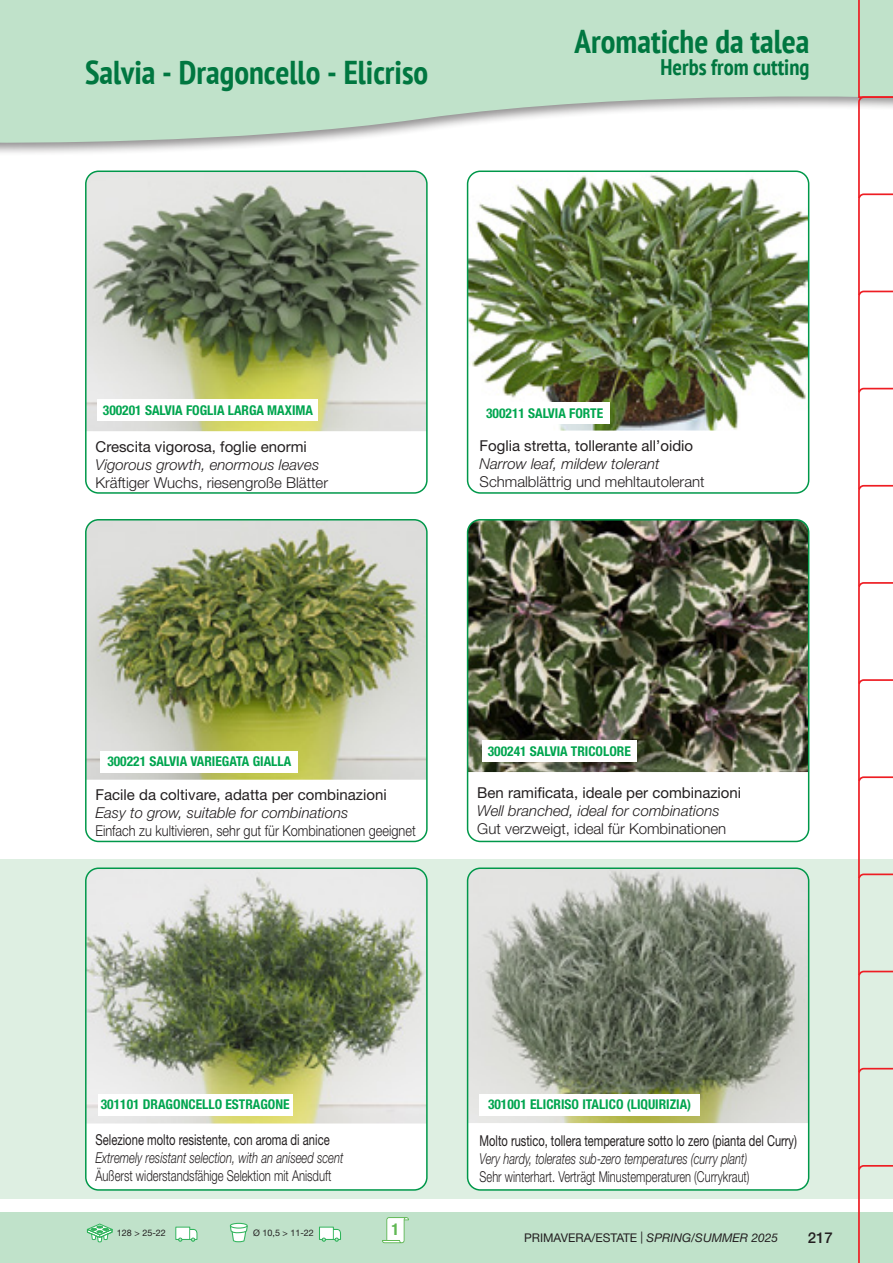
<style>
.page{position:relative;width:893px;height:1263px;background:#fff}
.page>*{position:absolute;margin:0;border:0;box-sizing:border-box;transform-origin:0 0}
.t1{font:700 condensed 33px "PT Sans";color:#007740}
.t2{font:700 condensed 22.5px "PT Sans";color:#007740}
.Dida{font:700 condensed 16.35px "Helvetica Neue LT Std";color:#61b854}
.seconda_lingua{font:15px "Helvetica Neue LT Std";color:#231f20}
.seconda_lingua-2{font:italic 300 15px "Helvetica Neue LT Std";color:#231f20}
.seconda_lingua-3{font:300 15px "Helvetica Neue LT Std";color:#231f20}
.seconda_lingua-4{font:15px "Helvetica Neue LT Std";color:#231f20;scale:.74 1}
.seconda_lingua-5{font:300 15px "Helvetica Neue LT Std";color:#231f20;scale:.85 1}
.seconda_lingua-6{font:300 15px "Helvetica Neue LT Std";color:#231f20;scale:.74 1}
.seconda_lingua-7{font:italic 300 15px "Helvetica Neue LT Std";color:#231f20;scale:.74 1}
.seconda_lingua-8{font:italic 300 15px "Helvetica Neue LT Std";color:#231f20;scale:.75 1}
.seconda_lingua-9{font:300 15px "Helvetica Neue LT Std";color:#231f20;scale:.75 1}
.seconda_lingua-10{font:15px "Helvetica Neue LT Std";color:#231f20;scale:.75 1}
.t3{font:500 15px "Helvetica Neue LT Std";color:#231f20}
.Dida-2{font:700 condensed 13.5px "Helvetica Neue LT Std";color:#00a54f}
.t4{font:12px "Helvetica Neue LT Std";color:#231f20}
.t5{font:9px "Helvetica Neue LT Std";color:#231f20}
.s1{font-style:italic}
</style>
<div class="page">
<div style="left:0;top:1212px;width:893px;height:51px;background:#c0e2ca"></div>
<img style="left:468px;top:520px;width:341px;height:252px">
<div style="left:467px;top:519px;width:342px;height:323px;border:2px solid #00984a;border-radius:13px"></div>
<div style="left:0;top:859px;width:893px;height:339px;background:#deefe2"></div>
<div style="left:86px;top:868px;width:341px;height:322px;background:#fff;border-radius:13px"></div>
<img style="left:88px;top:870px;width:337px;height:253px">
<div style="left:85px;top:867px;width:343px;height:324px;border:2px solid #00984a;border-radius:13px"></div>
<div style="left:98px;top:1094px;width:195px;height:21px;background:#fff"></div>
<div style="left:0;top:0;width:893px;height:156px;background:#231f20;opacity:.5"></div>
<svg style="left:0;top:0;width:857px;height:144px;background:#c7e3cf"></svg>
<svg style="left:382px;top:1217px;width:27px;height:26px"></svg>
<svg style="left:86px;top:1223px;width:27px;height:20px"></svg>
<svg style="left:175px;top:1226px;width:22px;height:16px"></svg>
<svg style="left:229px;top:1225px;width:19px;height:18px"></svg>
<div style="left:230px;top:1223px;width:17px;height:5px;background:#fff;border-radius:50%"></div>
<div style="left:230px;top:1223px;width:18px;height:5px;border:1px solid #30b45c;border-radius:50%"></div>
<svg style="left:319px;top:1226px;width:22px;height:16px"></svg>
<img style="left:468px;top:171px;width:341px;height:260px">
<div style="left:467px;top:171px;width:342px;height:323px;border:2px solid #00984a;border-radius:13px"></div>
<img style="left:86px;top:520px;width:339px;height:260px">
<div style="left:85px;top:519px;width:343px;height:323px;border:2px solid #00984a;border-radius:13px"></div>
<img style="left:86px;top:171px;width:341px;height:260px">
<div style="left:85px;top:171px;width:343px;height:323px;border:2px solid #00984a;border-radius:13px"></div>
<div style="left:98px;top:400px;width:220px;height:21px;background:#fff"></div>
<div style="left:480px;top:402px;width:130px;height:22px;background:#fff"></div>
<div style="left:482px;top:741px;width:154px;height:21px;background:#fff"></div>
<div style="left:100px;top:751px;width:198px;height:21px;background:#fff"></div>
<div style="left:468px;top:868px;width:341px;height:322px;background:#fff;border-radius:13px"></div>
<img style="left:470px;top:870px;width:339px;height:253px">
<div style="left:467px;top:867px;width:342px;height:324px;border:2px solid #00984a;border-radius:13px"></div>
<div style="left:480px;top:1094px;width:220px;height:21px;background:#fff"></div>
<svg style="left:857px;top:0;width:36px;height:1263px"></svg>
<p class="t1" style="left:85px;top:50px;width:345px">Salvia - Dragoncello - Elicriso</p>
<p class="t1" style="left:575px;top:19px;width:236px">Aromatiche da talea</p>
<p class="t2" style="left:660px;top:53px;width:150px">Herbs from cutting</p>
<p class="Dida-2" style="left:103px;top:402px;width:212px">300201 SALVIA FOGLIA LARGA MAXIMA</p>
<p class="Dida-2" style="left:486px;top:405px;width:119px">300211 SALVIA FORTE</p>
<p class="seconda_lingua" style="left:96px;top:438px;width:213px">Crescita vigorosa, foglie enormi</p>
<p class="seconda_lingua-2" style="left:96px;top:456px;width:225px">Vigorous growth, enormous leaves</p>
<p class="seconda_lingua-3" style="left:96px;top:473px;width:234px">Kräftiger Wuchs, riesengroße Blätter</p>
<p class="seconda_lingua" style="left:480px;top:437px;width:215px">Foglia stretta, tollerante all’oidio</p>
<p class="seconda_lingua-2" style="left:480px;top:455px;width:182px">Narrow leaf, mildew tolerant</p>
<p class="seconda_lingua-3" style="left:480px;top:473px;width:227px">Schmalblättrig und mehltautolerant</p>
<p class="Dida-2" style="left:107px;top:753px;width:185px">300221 SALVIA VARIEGATA GIALLA</p>
<p class="seconda_lingua" style="left:96px;top:785px;width:293px">Facile da coltivare, adatta per combinazioni</p>
<p class="seconda_lingua-2" style="left:96px;top:803px;width:254px">Easy to grow, suitable for combinations</p>
<p class="seconda_lingua-5" style="left:96px;top:821px;width:378px">Einfach zu kultivieren, sehr gut für Kombinationen geeignet</p>
<p class="Dida-2" style="left:488px;top:743px;width:145px">300241 SALVIA TRICOLORE</p>
<p class="seconda_lingua" style="left:477px;top:783px;width:265px">Ben ramificata, ideale per combinazioni</p>
<p class="seconda_lingua-2" style="left:477px;top:801px;width:244px">Well branched, ideal for combinations</p>
<p class="seconda_lingua-3" style="left:477px;top:819px;width:250px">Gut verzweigt, ideal für Kombinationen</p>
<p class="Dida-2" style="left:101px;top:1096px;width:190px">301101 DRAGONCELLO ESTRAGONE</p>
<p class="seconda_lingua-10" style="left:96px;top:1131px;width:314px">Selezione molto resistente, con aroma di anice</p>
<p class="seconda_lingua-8" style="left:96px;top:1149px;width:332px">Extremely resistant selection, with an aniseed scent</p>
<p class="seconda_lingua-9" style="left:96px;top:1167px;width:316px">Äußerst widerstandsfähige Selektion mit Anisduft</p>
<p class="t5" style="left:117px;top:1228px;width:50px">128 &gt; 25-22</p>
<p class="t5" style="left:253px;top:1228px;width:62px">Ø 10,5 &gt; 11-22</p>
<p class="Dida" style="left:392px;top:1219px;width:9px">1</p>
<p class="Dida-2" style="left:488px;top:1096px;width:205px">301001 ELICRISO ITALICO (LIQUIRIZIA)</p>
<p class="seconda_lingua-4" style="left:480px;top:1131px;width:430px">Molto rustico, tollera temperature sotto lo zero (pianta del Curry)</p>
<p class="seconda_lingua-7" style="left:480px;top:1149px;width:363px">Very hardy, tolerates sub-zero temperatures (curry plant)</p>
<p class="seconda_lingua-6" style="left:480px;top:1167px;width:366px">Sehr winterhart. Verträgt Minustemperaturen (Currykraut)</p>
<p class="t4" style="left:524px;top:1230px;width:256px">PRIMAVERA/ESTATE | <span class="s1">SPRING/SUMMER 2025</span></p>
<p class="t3" style="left:808px;top:1228px;width:27px">217</p>
</div>
